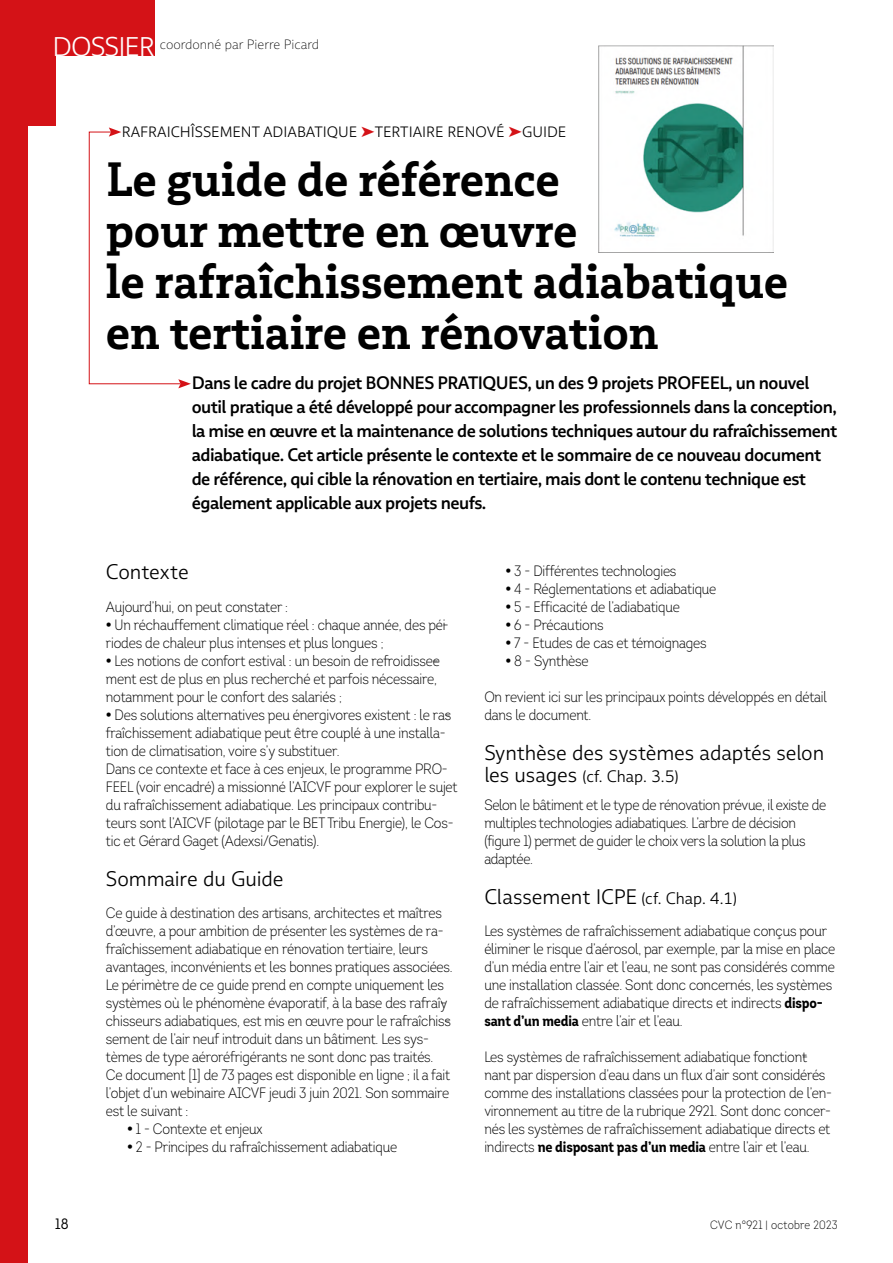
<style>
.page{position:relative;width:893px;height:1263px;background:#fff}
.page>*{position:absolute;margin:0;border:0;box-sizing:border-box;transform-origin:0 0}
.TITRE_DOS{font:700 48px/51px "Multiple Slab Pro";letter-spacing:-.01em;color:#000}
.INTER_DOS{font:300 21px "Multiple Sans Pro";letter-spacing:-.005em;color:#000}
.CHAPO_DOS{font:600 18px/24px "Multiple Sans Pro";letter-spacing:-.03em;color:#000}
.INTER_DOS-2{font:300 16.5px "Multiple Sans Pro";color:#000}
.TEXTE_COURANT{font:300 15px/18px "Intro Cond";letter-spacing:-.01em;color:#000}
.t1{font:300 15px "Multiple Sans Pro";color:#000}
.t2{font:15px "Intro Cond";color:#000}
.t3{font:200 13.5px "Multiple Sans Pro";color:#000}
.t4{font:300 12px "Intro Cond";letter-spacing:.02em;color:#000}
.s1{font-weight:300;font-size:27px;color:#fff}
.s2{color:#d41217}
.s3{font-weight:700}
.s4{font-size:21px}
.s5{font-size:16.5px}
</style>
<div class="page">
<div style="left:0;top:55px;width:28px;height:1208px;background:#d41217"></div>
<div style="left:0;top:0;width:155px;height:55px;background:#d41217"></div>
<div style="left:0;top:55px;width:55px;height:71px;background:#d41217"></div>
<svg style="left:88px;top:127px;width:103px;height:261px"></svg>
<img style="left:598px;top:45px;width:175px;height:207px">
<p class="t3" style="left:53px;top:37px;width:268px"><span class="s1">DOSSIER</span> coordonné par Pierre Picard</p>
<p class="t1" style="left:122px;top:123px;width:446px">RAFRAICHÎSSEMENT ADIABATIQUE <span class="s2">➤</span>TERTIAIRE RENOVÉ <span class="s2">➤</span>GUIDE</p>
<p class="TITRE_DOS" style="left:106px;top:154px;width:684px">Le guide de référence<br>pour mettre en œuvre<br>le rafraîchissement adiabatique en tertiaire en rénovation</p>
<p class="CHAPO_DOS" style="left:192px;top:371px;width:647px">Dans le cadre du projet BONNES PRATIQUES, un des 9 projets PROFEEL, un nouvel outil pratique a été développé pour accompagner les professionnels dans la conception, la mise en œuvre et la maintenance de solutions techniques autour du rafraîchissement adiabatique. Cet article présente le contexte et le sommaire de ce nouveau document de référence, qui cible la rénovation en tertiaire, mais dont le contenu technique est également applicable aux projets neufs.</p>
<p class="INTER_DOS" style="left:106px;top:559px;width:84px">Contexte</p>
<p class="TEXTE_COURANT" style="left:106px;top:598px;width:184px">Aujourd’hui, on peut constater :</p>
<p class="TEXTE_COURANT" style="left:106px;top:616px;width:344px"><span class="s3">•</span> Un réchauffement climatique réel : chaque année, des pé&shy;riodes de chaleur plus intenses et plus longues ;</p>
<p class="TEXTE_COURANT" style="left:106px;top:652px;width:334px;text-align:justify"><span class="s3">•</span> Les notions de confort estival : un besoin de refroidisse&shy;ment est de plus en plus recherché et parfois nécessaire, notamment pour le confort des salariés ;</p>
<p class="TEXTE_COURANT" style="left:106px;top:706px;width:346px"><span class="s3">•</span> Des solutions alternatives peu énergivores existent : le ra&shy;fraîchissement adiabatique peut être couplé à une installa&shy;tion de climatisation, voire s’y substituer.</p>
<p class="TEXTE_COURANT" style="left:106px;top:760px;width:353px">Dans ce contexte et face à ces enjeux, le programme PRO-FEEL (voir encadré) a missionné l’AICVF pour explorer le sujet du rafraîchissement adiabatique. Les principaux contribu&shy;teurs sont l’AICVF (pilotage par le BET Tribu Energie), le Cos&shy;tic et Gérard Gaget (Adexsi/Genatis).</p>
<p class="INTER_DOS" style="left:106px;top:866px;width:179px">Sommaire du Guide</p>
<p class="TEXTE_COURANT" style="left:106px;top:904px;width:348px">Ce guide à destination des artisans, architectes et maîtres d’œuvre, a pour ambition de présenter les systèmes de ra&shy;fraîchissement adiabatique en rénovation tertiaire, leurs avantages, inconvénients et les bonnes pratiques associées.<br>Le périmètre de ce guide prend en compte uniquement les systèmes où le phénomène évaporatif, à la base des rafraî&shy;chisseurs adiabatiques, est mis en œuvre pour le rafraîchis&shy;sement de l’air neuf introduit dans un bâtiment. Les sys&shy;tèmes de type aéroréfrigérants ne sont donc pas traités.</p>
<p class="TEXTE_COURANT" style="left:106px;top:1066px;width:346px;text-align:justify">Ce document [1] de 73 pages est disponible en ligne ; il a fait l’objet d’un webinaire AICVF jeudi 3 juin 2021. Son sommaire est le suivant :</p>
<p class="TEXTE_COURANT" style="left:127px;top:1120px;width:137px"><span class="s3">•</span> 1 - Contexte et enjeux</p>
<p class="TEXTE_COURANT" style="left:127px;top:1138px;width:271px"><span class="s3">•</span> 2 - Principes du rafraîchissement adiabatique</p>
<p class="TEXTE_COURANT" style="left:506px;top:562px;width:172px"><span class="s3">•</span> 3 - Différentes technologies</p>
<p class="TEXTE_COURANT" style="left:506px;top:580px;width:212px"><span class="s3">•</span> 4 - Réglementations et adiabatique</p>
<p class="TEXTE_COURANT" style="left:506px;top:598px;width:176px"><span class="s3">•</span> 5 - Efficacité de l’adiabatique</p>
<p class="TEXTE_COURANT" style="left:506px;top:616px;width:99px"><span class="s3">•</span> 6 - Précautions</p>
<p class="TEXTE_COURANT" style="left:506px;top:634px;width:202px"><span class="s3">•</span> 7 - Etudes de cas et témoignages</p>
<p class="TEXTE_COURANT" style="left:506px;top:652px;width:85px"><span class="s3">•</span> 8 - Synthèse</p>
<p class="TEXTE_COURANT" style="left:484px;top:688px;width:344px">On revient ici sur les principaux points développés en détail dans le document.</p>
<p class="INTER_DOS" style="left:484px;top:740px;width:341px">Synthèse des systèmes adaptés selon</p>
<p class="INTER_DOS-2" style="left:484px;top:766px;width:196px"><span class="s4">les usages</span> (cf. Chap. 3.5)</p>
<p class="TEXTE_COURANT" style="left:484px;top:796px;width:343px">Selon le bâtiment et le type de rénovation prévue, il existe de multiples technologies adiabatiques. L’arbre de décision (figure 1) permet de guider le choix vers la solution la plus adaptée.</p>
<p class="INTER_DOS" style="left:484px;top:884px;width:254px">Classement ICPE <span class="s5">(cf. Chap. 4.1)</span></p>
<p class="TEXTE_COURANT" style="left:484px;top:922px;width:352px">Les systèmes de rafraîchissement adiabatique conçus pour éliminer le risque d’aérosol, par exemple, par la mise en place d’un média entre l’air et l’eau, ne sont pas considérés comme une installation classée. Sont donc concernés, les systèmes de rafraîchissement adiabatique directs et indirects <span class="s3">dispo&shy;sant d’un media</span> entre l’air et l’eau.</p>
<p class="TEXTE_COURANT" style="left:484px;top:1048px;width:349px">Les systèmes de rafraîchissement adiabatique fonction&shy;nant par dispersion d’eau dans un flux d’air sont considérés comme des installations classées pour la protection de l’en&shy;vironnement au titre de la rubrique 2921. Sont donc concer&shy;nés les systèmes de rafraîchissement adiabatique directs et indirects <span class="s3">ne disposant pas d’un media</span> entre l’air et l’eau.</p>
<p class="t2" style="left:55px;top:1215px;width:15px">18</p>
<p class="t4" style="left:710px;top:1217px;width:129px">CVC n°921 | octobre 2023</p>
</div>
